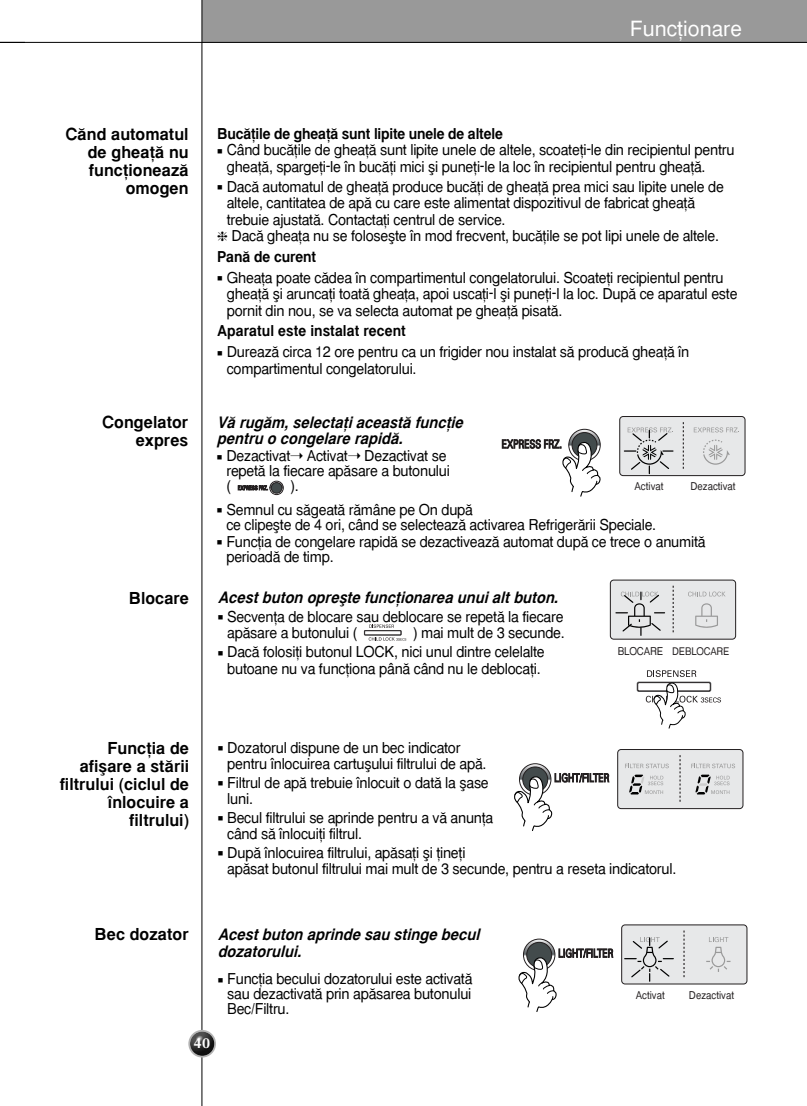
<style>
.page{position:relative;width:807px;height:1106px;background:#fff}
.page>*{position:absolute;margin:0;border:0;box-sizing:border-box;transform-origin:0 0}
.t1{font:21px "Euro Slavic Sans";color:#fff}
.t2{font:700 16.5px/18px "Euro Slavic Sans";color:#000;text-align:right}
.t3{font:italic 700 15.75px/16.5px "Euro Slavic Sans";color:#000;scale:.95 1}
.t4{font:15px/16.5px "Euro Slavic Sans";letter-spacing:-.015em;color:#000;scale:.95 1}
.t5{font:700 15px "Euro Slavic Sans";letter-spacing:-.01em;color:#000;scale:.95 1}
.t6{font:700 15px "Optane";color:#fff}
.t7{font:10.8px "Euro Slavic Sans";color:#231f20;scale:.9 1}
.t8{font:10.5px "Euro Slavic Sans";letter-spacing:-.02em;color:#231f20;scale:.9 1}
.s1{font-size:10.8px}
</style>
<div class="page">
<div style="left:202px;top:0;width:605px;height:43px;background:#999"></div>
<hr style="left:202px;top:0;width:1px;height:1106px;background:#000">
<svg style="left:188px;top:1029px;width:28px;height:28px"></svg>
<img style="left:190px;top:1031px;width:24px;height:24px;border-radius:50%">
<hr style="left:0;top:42px;width:807px;height:1px;background:#000">
<svg style="left:238px;top:481px;width:45px;height:13px"></svg>
<div style="left:270px;top:481px;width:13px;height:14px;border:1px solid #231f20;border-radius:50%"></div>
<div style="left:271px;top:482px;width:11px;height:11px;background:#434b4c;border:1px solid #231f20;border-radius:50%"></div>
<div style="left:610px;top:579px;width:126px;height:60px;background:#e7e8e9;border:1px solid #231f20;border-radius:3px"></div>
<svg style="left:673px;top:585px;width:1px;height:48px"></svg>
<div style="left:637px;top:681px;width:74px;height:11px;border:1px solid #57585a;border-radius:2px"></div>
<div style="left:638px;top:682px;width:72px;height:9px;background:#fff;border:1px solid #231f20;border-radius:2px"></div>
<svg style="left:688px;top:591px;width:37px;height:5px"></svg>
<svg style="left:695px;top:603px;width:23px;height:25px"></svg>
<svg style="left:646px;top:670px;width:75px;height:59px"></svg>
<svg style="left:615px;top:591px;width:50px;height:45px"></svg>
<div style="left:617px;top:749px;width:126px;height:60px;background:#e7e8e9;border:1px solid #231f20;border-radius:3px"></div>
<svg style="left:679px;top:755px;width:2px;height:47px"></svg>
<svg style="left:519px;top:763px;width:32px;height:32px"></svg>
<div style="left:519px;top:763px;width:32px;height:32px;border:1px solid #231f20;border-radius:50%"></div>
<svg style="left:522px;top:766px;width:26px;height:26px"></svg>
<svg style="left:514px;top:773px;width:95px;height:58px"></svg>
<svg style="left:625px;top:763px;width:44px;height:5px"></svg>
<svg style="left:629px;top:774px;width:34px;height:20px"></svg>
<svg style="left:691px;top:763px;width:44px;height:5px"></svg>
<svg style="left:695px;top:774px;width:35px;height:20px"></svg>
<div style="left:621px;top:924px;width:126px;height:60px;background:#e7e8e9;border:1px solid #231f20;border-radius:3px"></div>
<svg style="left:683px;top:930px;width:2px;height:48px"></svg>
<svg style="left:523px;top:939px;width:32px;height:31px"></svg>
<div style="left:523px;top:938px;width:32px;height:33px;border:1px solid #231f20;border-radius:50%"></div>
<svg style="left:526px;top:942px;width:26px;height:25px"></svg>
<svg style="left:518px;top:948px;width:95px;height:64px"></svg>
<svg style="left:706px;top:937px;width:25px;height:34px"></svg>
<svg style="left:624px;top:937px;width:50px;height:45px"></svg>
<div style="left:619px;top:416px;width:126px;height:60px;background:#e7e8e9;border:1px solid #231f20;border-radius:3px"></div>
<svg style="left:683px;top:422px;width:1px;height:47px"></svg>
<svg style="left:569px;top:429px;width:31px;height:32px"></svg>
<div style="left:568px;top:429px;width:33px;height:32px;border:1px solid #231f20;border-radius:50%"></div>
<svg style="left:572px;top:432px;width:25px;height:26px"></svg>
<svg style="left:502px;top:439px;width:99px;height:58px"></svg>
<svg style="left:694px;top:427px;width:45px;height:5px"></svg>
<svg style="left:703px;top:439px;width:27px;height:26px"></svg>
<svg style="left:623px;top:427px;width:51px;height:48px"></svg>
<svg style="left:369px;top:624px;width:25px;height:4px"></svg>
<svg style="left:369px;top:637px;width:37px;height:3px"></svg>
<div style="left:364px;top:630px;width:37px;height:5px;border:1px solid #57585a"></div>
<svg style="left:365px;top:630px;width:36px;height:5px"></svg>
<h1 class="t1" style="left:630px;top:20px;width:114px">Func^ionare</h1>
<p class="t2" style="left:65px;top:127px;width:125px">C™nd automatul de ghea^™ nu func^ioneaz™ omogen</p>
<p class="t2" style="left:102px;top:415px;width:88px">Congelator expres</p>
<p class="t2" style="left:129px;top:590px;width:62px">Blocare</p>
<p class="t2" style="left:60px;top:740px;width:131px">Func^ia de afi≥are a st™rii filtrului (ciclul de ¶nlocuire a filtrului)</p>
<p class="t5" style="left:217px;top:128px;width:302px">Buc™^ile de ghea^™ sunt lipite unele de altele</p>
<p class="t4" style="left:227px;top:143px;width:536px">C&lt;nd buc™^ile de ghea^™ sunt lipite unele de altele, scoate^i-le din recipientul pentru ghea^™, sparge^i-le ¶n buc™^i mici ≥i pune^i-le la loc ¶n recipientul pentru ghea^™.</p>
<p class="t4" style="left:227px;top:179px;width:525px">Dac™ automatul de ghea^™ produce buc™^i de ghea^™ prea mici sau lipite unele de</p>
<p class="t4" style="left:227px;top:196px;width:494px">altele, cantitatea de ap™ cu care este alimentat dispozitivul de fabricat ghea^™</p>
<p class="t4" style="left:227px;top:212px;width:295px">trebuie ajustat™. Contacta^i centrul de service.</p>
<p class="t4" style="left:217px;top:229px;width:530px">❈ Dac™ ghea^a nu se folose≥te ¶n mod frecvent, buc™^ile se pot lipi unele de altele.</p>
<p class="t5" style="left:217px;top:250px;width:106px">Pan™ de curent</p>
<p class="t4" style="left:227px;top:270px;width:539px">Ghea^a poate c™dea ¶n compartimentul congelatorului. Scoate^i recipientul pentru ghea^™ ≥i arunca^i toat™ ghea^a, apoi usca^i-l ≥i pune^i-l la loc. Dup™ ce aparatul este pornit din nou, se va selecta automat pe ghea^™ pisat™.</p>
<p class="t5" style="left:217px;top:325px;width:200px">Aparatul este instalat recent</p>
<p class="t4" style="left:227px;top:345px;width:488px">Dureaz™ circa 12 ore pentru ca un frigider nou instalat s™ produc™ ghea^™ ¶n compartimentul congelatorului.</p>
<p class="t3" style="left:217px;top:415px;width:261px">V™ rug™m, selecta^i aceast™ func^ie pentru o congelare rapid™.</p>
<p class="t4" style="left:226px;top:450px;width:237px;line-height:15px">Dezactivat➝ Activat➝ Dezactivat se repet™ la fiecare ap™sare a butonului (</p>
<p class="t4" style="left:226px;top:476px;width:261px;line-height:23.5px;text-indent:64px">).<br>Semnul cu s™geat™ r™m&lt;ne pe On dup™</p>
<p class="t4" style="left:226px;top:517px;width:506px;line-height:17.1px">ce clipe≥te de 4 ori, c&lt;nd se selecteaz™ activarea Refriger™rii Speciale.<br>Func^ia de congelare rapid™ se dezactiveaz™ automat dup™ ce trece o anumit™</p>
<p class="t4" style="left:226px;top:550px;width:114px">perioad™ de timp.</p>
<p class="t7" style="left:634px;top:482px;width:34px">Activat</p>
<p class="t7" style="left:690px;top:482px;width:52px">Dezactivat</p>
<p class="t3" style="left:218px;top:591px;width:360px">Acest buton opre≥te func^ionarea unui alt buton.</p>
<p class="t4" style="left:227px;top:610px;width:356px">Secven^a de blocare sau deblocare se repet™ la fiecare ap™sare a butonului (</p>
<p class="t4" style="left:227px;top:625px;width:357px;line-height:18.6px;text-indent:186px">) mai mult de 3 secunde.<br>Dac™ folosi^i butonul LOCK, nici unul dintre celelalte</p>
<p class="t4" style="left:227px;top:661px;width:331px">butoane nu va func^iona p&lt;n™ c&lt;nd nu le debloca^i.</p>
<p class="t8" style="left:618px;top:646px;width:126px"><span class="s1">BLOCARE</span> DEBLOCARE</p>
<p class="t4" style="left:227px;top:740px;width:274px">Dozatorul dispune de un bec indicator pentru ¶nlocuirea cartu≥ului filtrului de ap™.</p>
<p class="t4" style="left:227px;top:775px;width:277px">Filtrul de ap™ trebuie ¶nlocuit o dat™ la ≥ase luni.</p>
<p class="t4" style="left:227px;top:810px;width:282px">Becul filtrului se aprinde pentru a v™ anun^a c&lt;nd s™ ¶nlocui^i filtrul.</p>
<p class="t4" style="left:227px;top:845px;width:474px">Dup™ ¶nlocuirea filtrului, ap™sa^i ≥i ^ine^i<br>ap™sat butonul filtrului mai mult de 3 secunde, pentru a reseta indicatorul.</p>
<p class="t2" style="left:95px;top:926px;width:96px">Bec dozator</p>
<p class="t3" style="left:218px;top:927px;width:277px">Acest buton aprinde sau stinge becul dozatorului.</p>
<p class="t4" style="left:227px;top:973px;width:260px;line-height:15px;text-align:justify">Func^ia becului dozatorului este activat™ sau dezactivat™ prin ap™sarea butonului Bec/Filtru.</p>
<p class="t6" style="left:194px;top:1036px;width:18px">40</p>
<p class="t7" style="left:636px;top:991px;width:34px">Activat</p>
<p class="t7" style="left:689px;top:991px;width:52px">Dezactivat</p>
</div>
